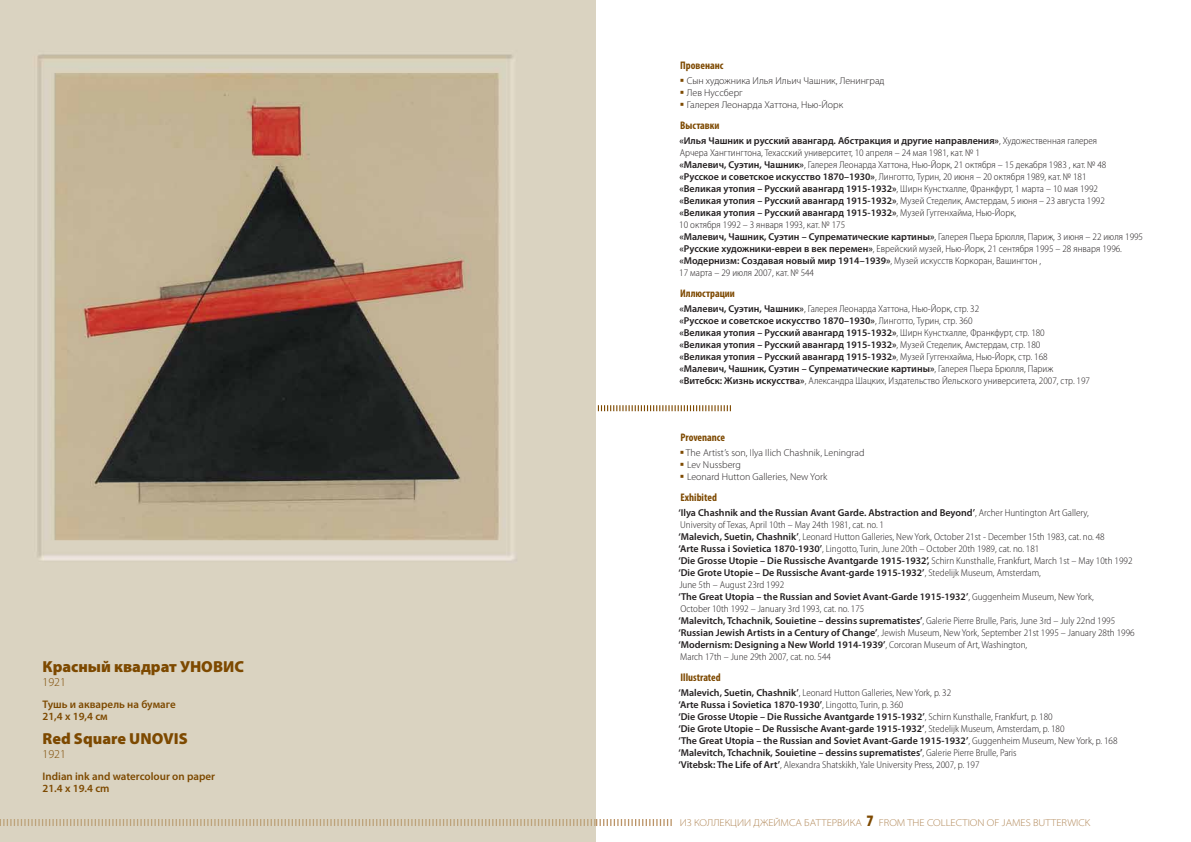
<style>
.page{position:relative;width:1191px;height:842px;background:#fff}
.page>*{position:absolute;margin:0;border:0;box-sizing:border-box;transform-origin:0 0}
.t1{font:900 16px "Myriad Pro";color:#7d4900}
.t2{font:300 12px "Myriad Pro";color:#7d4900}
.t3{font:600 11px/12px "Myriad Pro";color:#7d4900}
.t4{font:700 condensed 11px "Myriad Pro";color:#7d4900}
.t5{font:300 semi-condensed 10px/12px "Myriad Pro";color:#231f20}
.t6{font:600 10px/12px "Myriad Pro";color:#231f20}
.t7{font:300 10px "Myriad Pro";color:#231f20}
.t8{font:300 semi-expanded 10px "Myriad Pro";color:#ae8352}
.s1{color:#7d4900}
.s2{font-weight:600;font-stretch:normal}
.s3{font-weight:300;font-stretch:semi-condensed}
.s4{font-weight:900;font-stretch:condensed;font-size:16px;color:#7d4900}
</style>
<div class="page">
<img style="left:0;top:0;width:595px;height:842px">
<svg style="left:0;top:819px;width:672px;height:7px;background:#d1c3aa"></svg>
<svg style="left:598px;top:405px;width:133px;height:6px"></svg>
<h1 class="t1" style="left:43px;top:658px;width:203px">Красный квадрат УНОВИС</h1>
<p class="t2" style="left:43px;top:675px;width:25px">1921</p>
<p class="t3" style="left:43px;top:698px;width:135px">Тушь и акварель на бумаге<br>21,4 x 19,4 см</p>
<h1 class="t1" style="left:43px;top:730px;width:147px">Red Square UNOVIS</h1>
<p class="t2" style="left:43px;top:747px;width:25px">1921</p>
<p class="t3" style="left:43px;top:770px;width:174px">Indian ink and watercolour on paper<br>21.4 x 19.4 cm</p>
<p class="t4" style="left:680px;top:58px;width:45px">Провенанс</p>
<p class="t7" style="left:680px;top:75px;width:206px"><span class="s1">▪</span> Сын художника Илья Ильич Чашник, Ленинград</p>
<p class="t7" style="left:680px;top:87px;width:65px"><span class="s1">▪</span> Лев Нуссберг</p>
<p class="t7" style="left:680px;top:99px;width:165px"><span class="s1">▪</span> Галерея Леонарда Хаттона, Нью-Йорк</p>
<p class="t4" style="left:680px;top:118px;width:41px">Выставки</p>
<p class="t5" style="left:679px;top:135px;width:465px"><span class="s2">«Илья Чашник и русский авангард. Абстракция и другие направления»</span>, Художественная галерея<br>Арчера Хангтингтона, Техасский университет, 10 апреля – 24 мая 1981, кат. № 1<br><span class="s2">«Малевич, Суэтин, Чашник»</span>, Галерея Леонарда Хаттона, Нью-Йорк, 21 октября – 15 декабря 1983 , кат. № 48 <span class="s2">«Русское и советское искусство 1870–1930»</span>, Линготто, Турин, 20 июня – 20 октября 1989, кат. № 181<br><span class="s2">«Великая утопия – Русский авангард 1915-1932»</span>, Ширн Кунстхалле, Франкфурт, 1 марта – 10 мая 1992<br><span class="s2">«Великая утопия – Русский авангард 1915-1932»</span>, Музей Стеделик, Амстердам, 5 июня – 23 августа 1992 <span class="s2">«Великая утопия – Русский авангард 1915-1932»</span>, Музей Гуггенхайма, Нью-Йорк,<br>10 октября 1992 – 3 января 1993, кат. № 175<br><span class="s2">«Малевич, Чашник, Суэтин – Супрематические картины»</span>, Галерея Пьера Брюлля, Париж, 3 июня – 22 июля 1995 <span class="s2">«Русские художники-евреи в век перемен»</span>, Еврейский музей, Нью-Йорк, 21 сентября 1995 – 28 января 1996. <span class="s2">«Модернизм: Создавая новый мир 1914–1939»</span>, Музей искусств Коркоран, Вашингтон ,<br>17 марта – 29 июля 2007, кат. № 544</p>
<p class="t4" style="left:680px;top:286px;width:56px">Иллюстрации</p>
<p class="t6" style="left:679px;top:302px;width:412px">«Малевич, Суэтин, Чашник»<span class="s3">, Галерея Леонарда Хаттона, Нью-Йорк, стр. 32<br></span>«Русское и советское искусство 1870–1930»<span class="s3">, Линготто, Турин, стр. 360<br></span>«Великая утопия – Русский авангард 1915-1932»<span class="s3">, Ширн Кунстхалле, Франкфурт, стр. 180<br></span>«Великая утопия – Русский авангард 1915-1932»<span class="s3">, Музей Стеделик, Амстердам, стр. 180<br></span>«Великая утопия – Русский авангард 1915-1932»<span class="s3">, Музей Гуггенхайма, Нью-Йорк, стр. 168 </span>«Малевич, Чашник, Суэтин – Супрематические картины»<span class="s3">, Галерея Пьера Брюлля, Париж </span>«Витебск: Жизнь искусства»<span class="s3">, Александра Шацких, Издательство Йельского университета, 2007, стр. 197</span></p>
<p class="t4" style="left:680px;top:430px;width:46px">Provenance</p>
<p class="t7" style="left:680px;top:447px;width:186px"><span class="s1">▪</span> The Artist’s son, Ilya Ilich Chashnik, Leningrad</p>
<p class="t7" style="left:680px;top:459px;width:63px"><span class="s1">▪</span> Lev Nussberg</p>
<p class="t7" style="left:680px;top:471px;width:149px"><span class="s1">▪</span> Leonard Hutton Galleries, New York</p>
<p class="t4" style="left:680px;top:490px;width:38px">Exhibited</p>
<p class="t5" style="left:678px;top:507px;width:458px"><span class="s2">‘Ilya Chashnik and the Russian Avant Garde. Abstraction and Beyond’</span>, Archer Huntington Art Gallery,<br>University of Texas, April 10th – May 24th 1981, cat. no. 1<br><span class="s2">‘Malevich, Suetin, Chashnik’</span>, Leonard Hutton Galleries, New York, October 21st - December 15th 1983, cat. no. 48<br><span class="s2">‘Arte Russa i Sovietica 1870-1930’</span>, Lingotto, Turin, June 20th – October 20th 1989, cat. no. 181<br><span class="s2">‘Die Grosse Utopie – Die Russische Avantgarde 1915-1932’,</span> Schirn Kunsthalle, Frankfurt, March 1st – May 10th 1992 <span class="s2">‘Die Grote Utopie – De Russische Avant-garde 1915-1932’</span>, Stedelijk Museum, Amsterdam,<br>June 5th – August 23rd 1992<br><span class="s2">‘The Great Utopia – the Russian and Soviet Avant-Garde 1915-1932’</span>, Guggenheim Museum, New York,<br>October 10th 1992 – January 3rd 1993, cat. no. 175<br><span class="s2">‘Malevitch, Tchachnik, Souietine – dessins suprematistes’</span>, Galerie Pierre Brulle, Paris, June 3rd – July 22nd 1995 <span class="s2">‘Russian Jewish Artists in a Century of Change’</span>, Jewish Museum, New York, September 21st 1995 – January 28th 1996 <span class="s2">‘Modernism: Designing a New World 1914-1939’</span>, Corcoran Museum of Art, Washington,<br>March 17th – June 29th 2007, cat. no. 544</p>
<p class="t4" style="left:680px;top:670px;width:42px">Illustrated</p>
<p class="t6" style="left:678px;top:686px;width:441px">‘Malevich, Suetin, Chashnik’<span class="s3">, Leonard Hutton Galleries, New York, p. 32<br></span>‘Arte Russa i Sovietica 1870-1930’<span class="s3">, Lingotto, Turin, p. 360<br></span>‘Die Grosse Utopie – Die Russiche Avantgarde 1915-1932’<span class="s3">, Schirn Kunsthalle, Frankfurt, p. 180<br></span>‘Die Grote Utopie – De Russische Avant-garde 1915-1932’<span class="s3">, Stedelijk Museum, Amsterdam, p. 180<br></span>‘The Great Utopia – the Russian and Soviet Avant-Garde 1915-1932’<span class="s3">, Guggenheim Museum, New York, p. 168 </span>‘Malevitch, Tchachnik, Souietine – dessins suprematistes’<span class="s3">, Galerie Pierre Brulle, Paris<br></span>‘Vitebsk: The Life of Art’<span class="s3">, Alexandra Shatskikh, Yale University Press, 2007, p. 197</span></p>
<p class="t8" style="left:680px;top:817px;width:412px">ИЗ КОЛЛЕКЦИИ ДЖЕЙМСА БАТТЕРВИКА <span class="s4">7</span> FROM THE COLLECTION OF JAMES BUTTERWICK</p>
</div>
